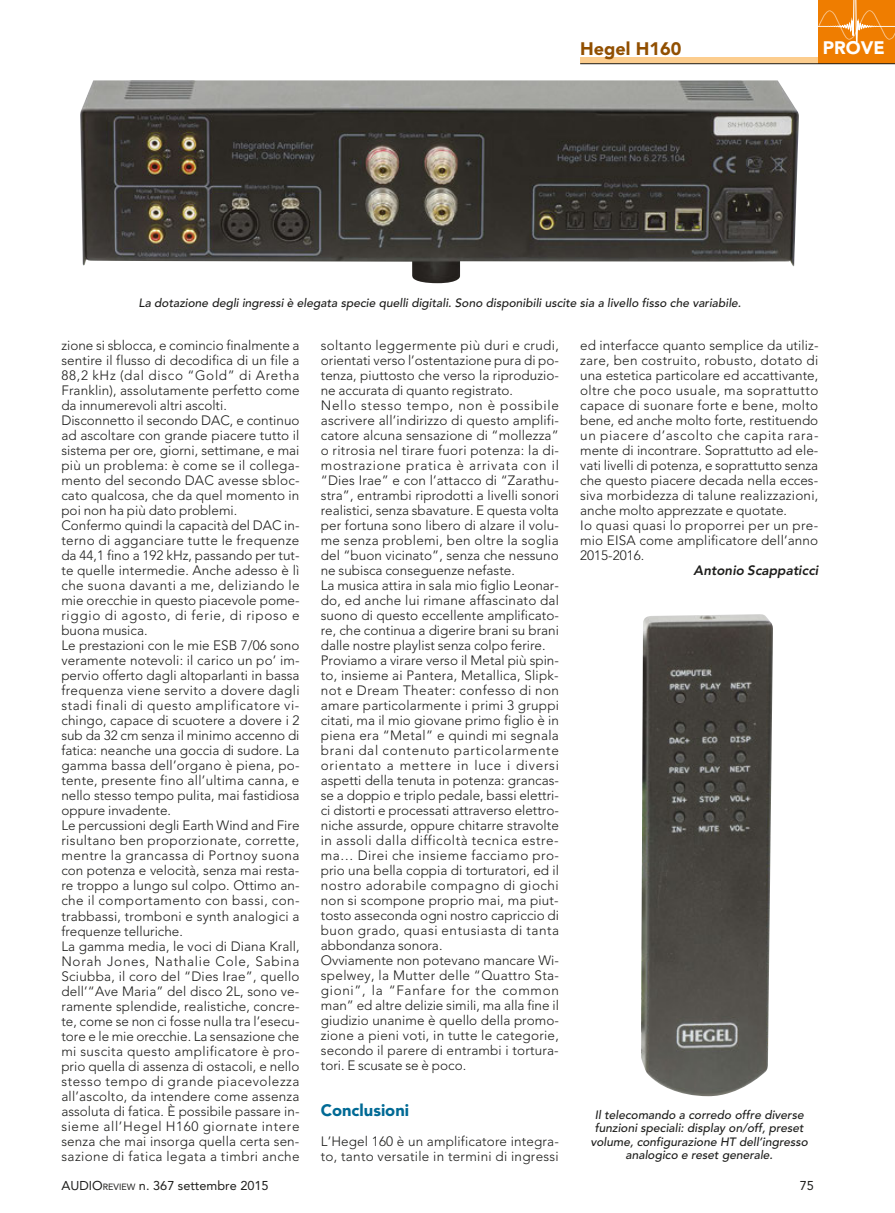
<style>
.page{position:relative;width:895px;height:1213px;background:#fff}
.page>*{position:absolute;margin:0;border:0;box-sizing:border-box;transform-origin:0 0}
.t1{font:900 18px "Avenir";color:#914f00}
.t2{font:900 18px "Avenir";color:#fff}
.t3{font:900 16.5px "Avenir";color:#006a95}
.t4{font:300 13.5px/15px "Avenir";letter-spacing:.01em;color:#1d1d1b}
.t5{font:italic 800 13.5px "Avenir";color:#1d1d1b}
.t6{font:12.75px "Avenir";color:#1d1d1b}
.t7{font:italic 500 12px/13.5px "Avenir";color:#1d1d1b;text-align:center}
.s1{font-size:9px}
</style>
<div class="page">
<div style="left:580px;top:58px;width:240px;height:6px;background:#fccd8e"></div>
<div style="left:818px;top:0;width:77px;height:64px;background:#ef7d00"></div>
<hr style="left:580px;top:63px;width:315px;height:1px;background:#1d1d1b">
<img style="left:80px;top:80px;width:719px;height:203px">
<img style="left:641px;top:614px;width:132px;height:482px">
<svg style="left:818px;top:0;width:77px;height:41px"></svg>
<h1 class="t1" style="left:580px;top:41px;width:103px">Hegel H160</h1>
<h1 class="t2" style="left:823px;top:41px;width:63px">PROVE</h1>
<p class="t7" style="left:138px;top:297px;width:604px">La dotazione degli ingressi è elegata specie quelli digitali. Sono disponibili uscite sia a livello fisso che variabile.</p>
<p class="t4" style="left:61px;top:339px;width:240px">zione si sblocca, e comincio finalmente a sentire il flusso di decodifica di un file a 88,2 kHz (dal disco “Gold” di Aretha Franklin), assolutamente perfetto come da innumerevoli altri ascolti.<br>Disconnetto il secondo DAC, e continuo ad ascoltare con grande piacere tutto il sistema per ore, giorni, settimane, e mai più un problema: è come se il collega&shy;mento del secondo DAC avesse sbloc&shy;cato qualcosa, che da quel momento in poi non ha più dato problemi.<br>Confermo quindi la capacità del DAC in&shy;terno di agganciare tutte le frequenze da 44,1 fino a 192 kHz, passando per tut&shy;te quelle intermedie. Anche adesso è lì che suona davanti a me, deliziando le mie orecchie in questo piacevole pome&shy;riggio di agosto, di ferie, di riposo e buona musica.<br>Le prestazioni con le mie ESB 7/06 sono veramente notevoli: il carico un po’ im&shy;pervio offerto dagli altoparlanti in bassa frequenza viene servito a dovere dagli stadi finali di questo amplificatore vi&shy;chingo, capace di scuotere a dovere i 2 sub da 32 cm senza il minimo accenno di fatica: neanche una goccia di sudore. La gamma bassa dell’organo è piena, po&shy;tente, presente fino all’ultima canna, e nello stesso tempo pulita, mai fastidiosa oppure invadente.<br>Le percussioni degli Earth Wind and Fire risultano ben proporzionate, corrette, mentre la grancassa di Portnoy suona con potenza e velocità, senza mai resta&shy;re troppo a lungo sul colpo. Ottimo an&shy;che il comportamento con bassi, con&shy;trabbassi, tromboni e synth analogici a frequenze telluriche.<br>La gamma media, le voci di Diana Krall, Norah Jones, Nathalie Cole, Sabina Sciubba, il coro del “Dies Irae”, quello dell’“Ave Maria” del disco 2L, sono ve&shy;ramente splendide, realistiche, concre&shy;te, come se non ci fosse nulla tra l’esecu&shy;tore e le mie orecchie. La sensazione che mi suscita questo amplificatore è pro&shy;prio quella di assenza di ostacoli, e nello stesso tempo di grande piacevolezza all’ascolto, da intendere come assenza assoluta di fatica. È possibile passare in&shy;sieme all’Hegel H160 giornate intere senza che mai insorga quella certa sen&shy;sazione di fatica legata a timbri anche</p>
<p class="t4" style="left:321px;top:339px;width:240px">soltanto leggermente più duri e crudi, orientati verso l’ostentazione pura di po&shy;tenza, piuttosto che verso la riproduzio&shy;ne accurata di quanto registrato.<br>Nello stesso tempo, non è possibile ascrivere all’indirizzo di questo amplifi&shy;catore alcuna sensazione di “mollezza” o ritrosia nel tirare fuori potenza: la di&shy;mostrazione pratica è arrivata con il “Dies Irae” e con l’attacco di “Zarathu&shy;stra”, entrambi riprodotti a livelli sonori realistici, senza sbavature. E questa volta per fortuna sono libero di alzare il volu&shy;me senza problemi, ben oltre la soglia del “buon vicinato”, senza che nessuno ne subisca conseguenze nefaste.<br>La musica attira in sala mio figlio Leonar&shy;do, ed anche lui rimane affascinato dal suono di questo eccellente amplificato&shy;re, che continua a digerire brani su brani dalle nostre playlist senza colpo ferire.<br>Proviamo a virare verso il Metal più spin&shy;to, insieme ai Pantera, Metallica, Slipk&shy;not e Dream Theater: confesso di non amare particolarmente i primi 3 gruppi citati, ma il mio giovane primo figlio è in piena era “Metal” e quindi mi segnala brani dal contenuto particolarmente orientato a mettere in luce i diversi aspetti della tenuta in potenza: grancas&shy;se a doppio e triplo pedale, bassi elettri&shy;ci distorti e processati attraverso elettro&shy;niche assurde, oppure chitarre stravolte in assoli dalla difficoltà tecnica estre&shy;ma… Direi che insieme facciamo pro&shy;prio una bella coppia di torturatori, ed il nostro adorabile compagno di giochi non si scompone proprio mai, ma piut&shy;tosto asseconda ogni nostro capriccio di buon grado, quasi entusiasta di tanta abbondanza sonora.<br>Ovviamente non potevano mancare Wi&shy;spelwey, la Mutter delle “Quattro Sta&shy;gioni”, la “Fanfare for the common man” ed altre delizie simili, ma alla fine il giudizio unanime è quello della promo&shy;zione a pieni voti, in tutte le categorie, secondo il parere di entrambi i tortura&shy;tori. E scusate se è poco.</p>
<p class="t3" style="left:321px;top:1103px;width:90px">Conclusioni</p>
<p class="t4" style="left:321px;top:1134px;width:240px">L’Hegel 160 è un amplificatore integra&shy;to, tanto versatile in termini di ingressi</p>
<p class="t4" style="left:580px;top:339px;width:240px">ed interfacce quanto semplice da utiliz&shy;zare, ben costruito, robusto, dotato di una estetica particolare ed accattivante, oltre che poco usuale, ma soprattutto capace di suonare forte e bene, molto bene, ed anche molto forte, restituendo un piacere d’ascolto che capita rara&shy;mente di incontrare. Soprattutto ad ele&shy;vati livelli di potenza, e soprattutto senza che questo piacere decada nella ecces&shy;siva morbidezza di talune realizzazioni, anche molto apprezzate e quotate.<br>Io quasi quasi lo proporrei per un pre&shy;mio EISA come amplificatore dell’anno 2015-2016.</p>
<p class="t5" style="left:694px;top:565px;width:126px">Antonio Scappaticci</p>
<p class="t7" style="left:590px;top:1109px;width:219px">Il telecomando a corredo offre diverse funzioni speciali: display on/off, preset volume, configurazione HT dell’ingresso analogico e reset generale.</p>
<p class="t6" style="left:61px;top:1180px;width:209px">AUDIO<span class="s1">REVIEW</span> n. 367 settembre 2015</p>
<p class="t6" style="left:800px;top:1180px;width:16px">75</p>
</div>
